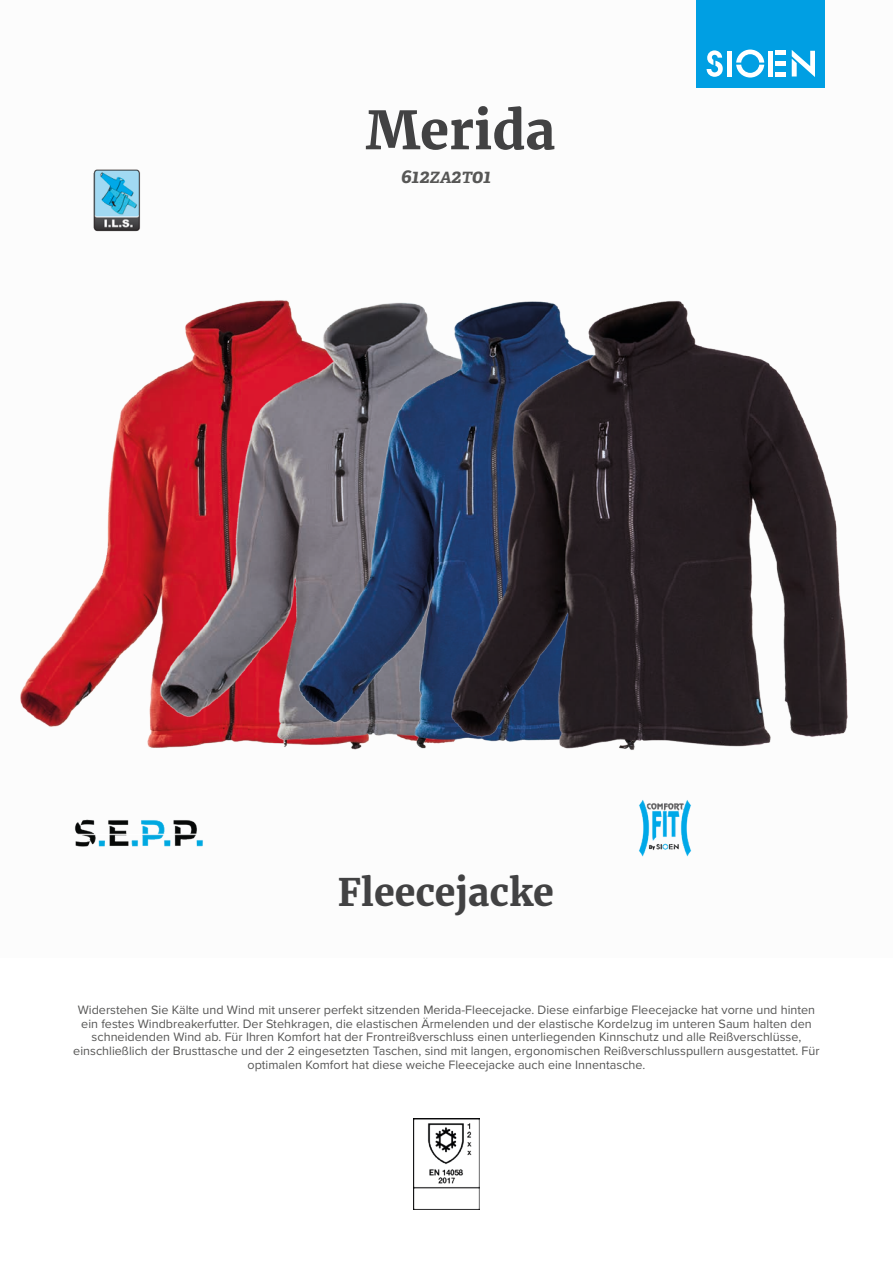
<style>
.page{position:relative;width:893px;height:1263px;background:#fff}
.page>*{position:absolute;margin:0;border:0;box-sizing:border-box;transform-origin:0 0}
.t1{font:700 52.5px "Merriweather";color:#424243}
.t2{font:700 37.5px "Merriweather";color:#424243}
.t3{font:italic 700 19.5px "Adelle";color:#575756}
.t4{font:12.6px/13.6px "Proxima Nova";color:#575756;text-align:center}
.s1{font-size:15.6px}
</style>
<div class="page">
<div style="left:697px;top:0;width:128px;height:88px;background:#009fe3"></div>
<svg style="left:707px;top:50px;width:16px;height:27px"></svg>
<svg style="left:736px;top:50px;width:28px;height:28px"></svg>
<div style="left:727px;top:51px;width:5px;height:26px;background:#fff"></div>
<div style="left:768px;top:51px;width:5px;height:26px;background:#fff"></div>
<div style="left:775px;top:72px;width:11px;height:5px;background:#fff"></div>
<div style="left:775px;top:61px;width:11px;height:5px;background:#fff"></div>
<hr style="left:775px;top:51px;width:11px;height:4px;background:#fff">
<svg style="left:792px;top:50px;width:23px;height:27px"></svg>
<img style="left:95px;top:169px;width:43px;height:1px">
<img style="left:413px;top:1118px;width:66px;height:92px">
<img style="left:20px;top:170px;width:116px;height:677px">
<img style="left:136px;top:170px;width:136px;height:677px">
<img style="left:272px;top:300px;width:136px;height:450px">
<img style="left:408px;top:300px;width:440px;height:557px">
<h1 class="t1" style="left:366px;top:95px;width:191px">Merida</h1>
<h3 class="t3" style="left:401px;top:164px;width:92px">612<span class="s1">ZA</span>2<span class="s1">T</span>01</h3>
<h2 class="t2" style="left:338px;top:867px;width:218px">Fleecejacke</h2>
<p class="t4" style="left:73px;top:1002px;width:748px">Widerstehen Sie Kälte und Wind mit unserer perfekt sitzenden Merida-Fleecejacke. Diese einfarbige Fleecejacke hat vorne und hinten ein festes Windbreakerfutter. Der Stehkragen, die elastischen Ärmelenden und der elastische Kordelzug im unteren Saum halten den schneidenden Wind ab. Für Ihren Komfort hat der Frontreißverschluss einen unterliegenden Kinnschutz und alle Reißverschlüsse, einschließlich der Brusttasche und der 2 eingesetzten Taschen, sind mit langen, ergonomischen Reißverschlusspullern ausgestattet. Für optimalen Komfort hat diese weiche Fleecejacke auch eine Innentasche.</p>
</div>
